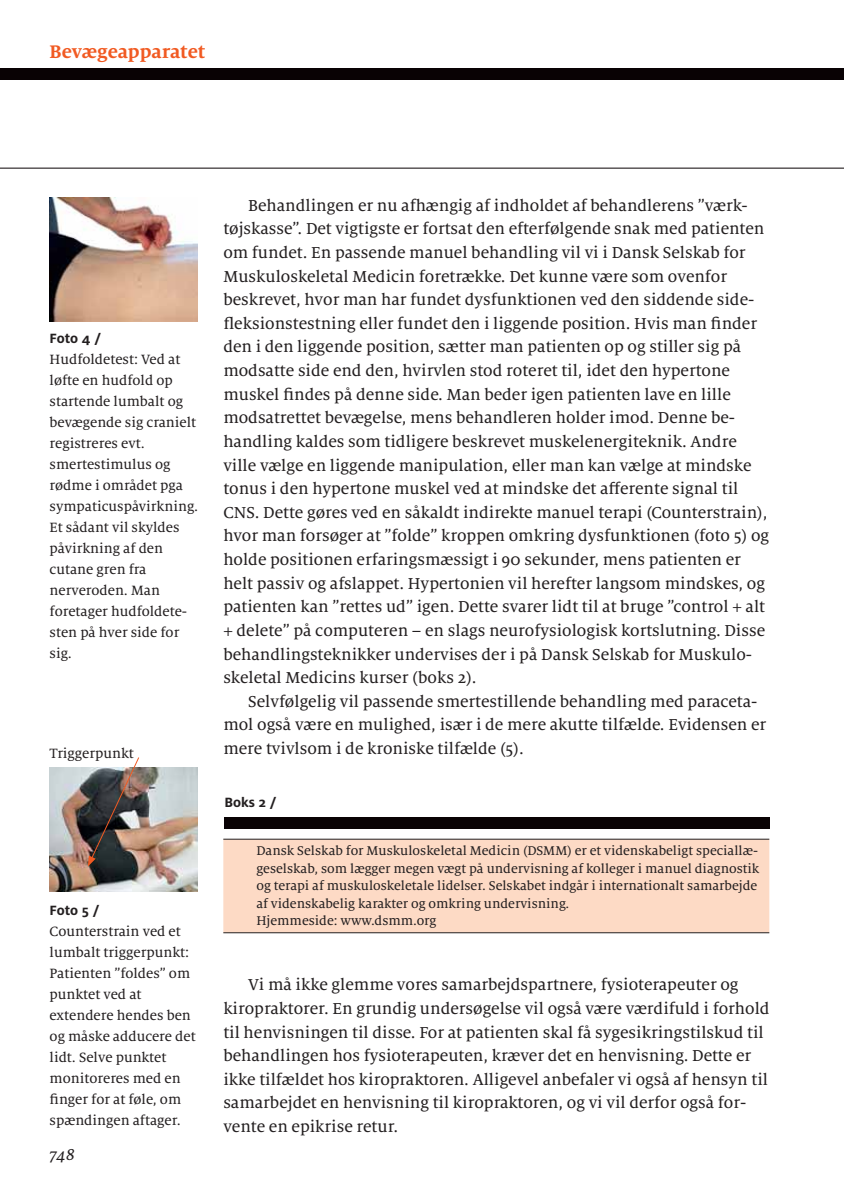
<style>
.page{position:relative;width:844px;height:1190px;background:#fff}
.page>*{position:absolute;margin:0;border:0;box-sizing:border-box;transform-origin:0 0}
.t1{font:700 20.12px "Milo Serif OT";color:#f15a22}
.t2{font:17.5px/23.6px "Milo Serif OT Text";color:#231f20}
.t3{font:17.5px "Milo Serif OT Text Ita";color:#231f20}
.t4{font:14.88px/21px "Milo Serif OT Text";color:#231f20}
.t5{font:700 14.88px "Milo OT";color:#231f20}
.t6{font:14px/17.5px "Milo Serif OT Text";color:#231f20}
</style>
<div class="page">
<div style="left:0;top:69px;width:844px;height:11px;background:#090204"></div>
<hr style="left:0;top:168px;width:844px;height:1px;background:#090204">
<div style="left:223px;top:840px;width:546px;height:92px;background:#fddac5"></div>
<hr style="left:223px;top:839px;width:546px;height:1px;background:#231f20">
<hr style="left:223px;top:932px;width:546px;height:1px;background:#231f20">
<div style="left:224px;top:818px;width:546px;height:11px;background:#090204"></div>
<img style="left:50px;top:198px;width:147px;height:124px">
<img style="left:50px;top:767px;width:147px;height:124px">
<img style="left:88px;top:757px;width:51px;height:110px">
<p class="t1" style="left:50px;top:43px;width:157px">Bevægeapparatet</p>
<p class="t5" style="left:50px;top:332px;width:53px">Foto 4 /</p>
<p class="t4" style="left:50px;top:349px;width:150px">Hudfoldetest: Ved at løfte en hudfold op startende lumbalt og bevægende sig cranielt registreres evt. smertestimulus og rødme i området pga sympaticuspåvirkning.<br>Et sådant vil skyldes påvirkning af den cutane gren fra nerveroden. Man foretager hudfoldete&shy;sten på hver side for sig.</p>
<p class="t4" style="left:50px;top:744px;width:86px">Triggerpunkt</p>
<p class="t5" style="left:50px;top:904px;width:51px">Foto 5 /</p>
<p class="t4" style="left:50px;top:921px;width:148px">Counterstrain ved et lumbalt triggerpunkt:<br>Patienten ”foldes” om punktet ved at extendere hendes ben og måske adducere det lidt. Selve punktet monitoreres med en finger for at føle, om spændingen aftager.</p>
<p class="t3" style="left:50px;top:1148px;width:27px">748</p>
<p class="t2" style="left:223px;top:194px;width:547px;text-indent:25px">Behandlingen er nu afhængig af indholdet af behandlerens ”værk&shy;tøjskasse”. Det vigtigste er fortsat den efterfølgende snak med patienten om fundet. En passende manuel behandling vil vi i Dansk Selskab for Muskuloskeletal Medicin foretrække. Det kunne være som ovenfor beskrevet, hvor man har fundet dysfunktionen ved den siddende side&shy;fleksionstestning eller fundet den i liggende position. Hvis man finder den i den liggende position, sætter man patienten op og stiller sig på modsatte side end den, hvirvlen stod roteret til, idet den hypertone muskel findes på denne side. Man beder igen patienten lave en lille modsatrettet bevægelse, mens behandleren holder imod. Denne be&shy;handling kaldes som tidligere beskrevet muskelenergiteknik. Andre ville vælge en liggende manipulation, eller man kan vælge at mindske tonus i den hypertone muskel ved at mindske det afferente signal til CNS. Dette gøres ved en såkaldt indirekte manuel terapi (Counterstrain), hvor man forsøger at ”folde” kroppen omkring dysfunktionen (foto 5) og holde positionen erfaringsmæssigt i 90 sekunder, mens patienten er helt passiv og afslappet. Hypertonien vil herefter langsom mindskes, og patienten kan ”rettes ud” igen. Dette svarer lidt til at bruge ”control + alt + delete” på computeren – en slags neurofysiologisk kortslutning. Disse behandlingsteknikker undervises der i på Dansk Selskab for Muskulo&shy;skeletal Medicins kurser (boks 2).</p>
<p class="t2" style="left:223px;top:690px;width:544px;text-indent:25px">Selvfølgelig vil passende smertestillende behandling med paraceta&shy;mol også være en mulighed, især i de mere akutte tilfælde. Evidensen er mere tvivlsom i de kroniske tilfælde (5).</p>
<p class="t5" style="left:224px;top:796px;width:53px">Boks 2 /</p>
<p class="t6" style="left:256px;top:843px;width:504px">Dansk Selskab for Muskuloskeletal Medicin (DSMM) er et videnskabeligt speciallæ&shy;geselskab, som lægger megen vægt på undervisning af kolleger i manuel diagnostik og terapi af muskuloskeletale lidelser. Selskabet indgår i internationalt samarbejde af videnskabelig karakter og omkring undervisning.<br>Hjemmeside: www.dsmm.org</p>
<p class="t2" style="left:223px;top:974px;width:547px;text-indent:25px">Vi må ikke glemme vores samarbejdspartnere, fysioterapeuter og kiropraktorer. En grundig undersøgelse vil også være værdifuld i forhold til henvisningen til disse. For at patienten skal få sygesikringstilskud til behandlingen hos fysioterapeuten, kræver det en henvisning. Dette er ikke tilfældet hos kiropraktoren. Alligevel anbefaler vi også af hensyn til samarbejdet en henvisning til kiropraktoren, og vi vil derfor også for&shy;vente en epikrise retur.</p>
</div>
